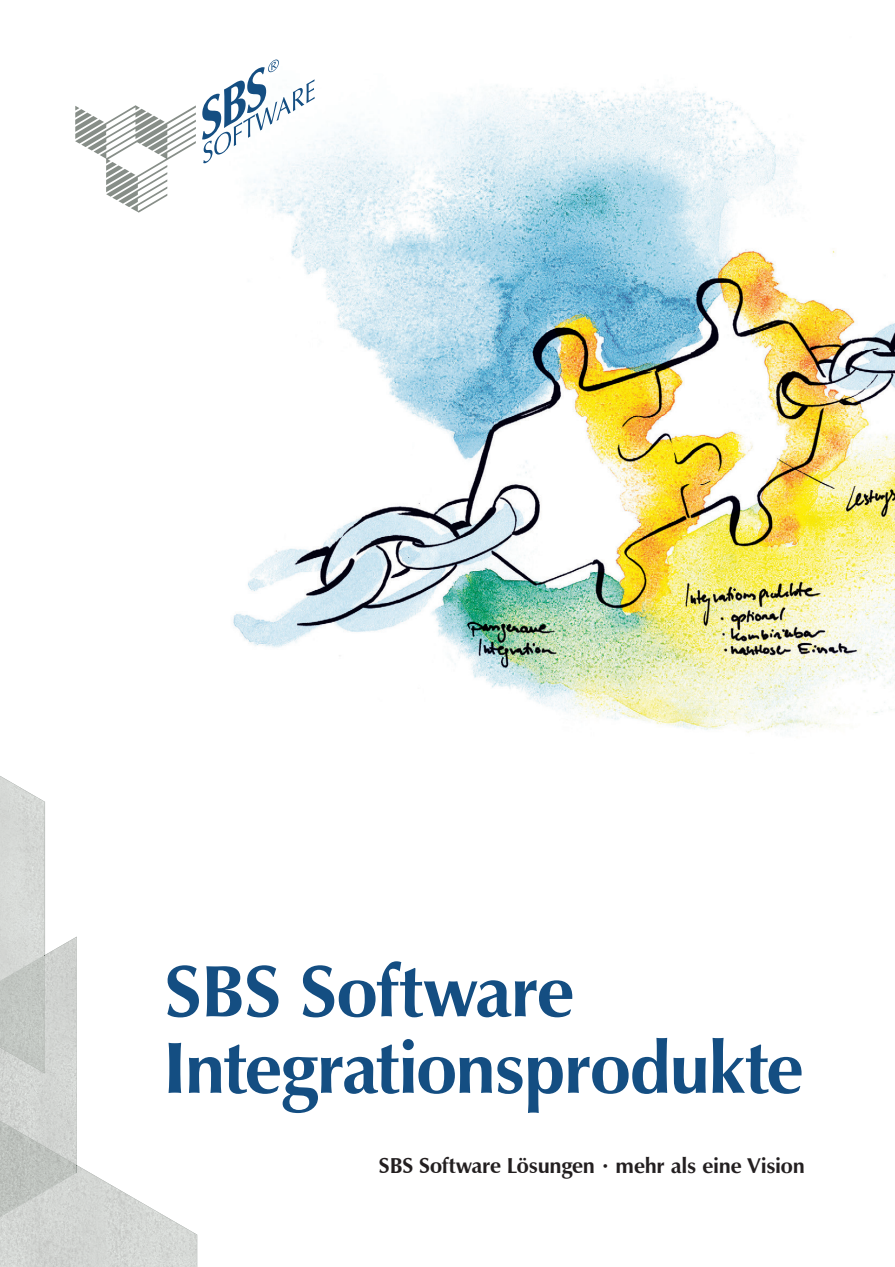
<style>
.page{position:relative;width:895px;height:1267px;background:#fff}
.page>*{position:absolute;margin:0;border:0;box-sizing:border-box;transform-origin:0 0}
.t1{font:700 73.5px "Zapf Humanist 601 BT";letter-spacing:-.03em;color:#144e82}
.t2{font:700 73.5px "Zapf Humnst BT";letter-spacing:-.01em;color:#144e82}
.t3{font:700 21.6px "Zapf Humnst BT";letter-spacing:-.01em;color:#231f20}
.s1{font-family:"Zapf Humanist 601 BT"}
</style>
<div class="page">
<img style="left:203px;top:59px;width:692px;height:675px">
<svg style="left:75px;top:105px;width:121px;height:108px"></svg>
<svg style="left:202px;top:60px;width:113px;height:103px"></svg>
<svg style="left:0;top:776px;width:198px;height:491px"></svg>
<h1 class="t2" style="left:165px;top:945px;width:411px">SBS Software</h1>
<h1 class="t1" style="left:163px;top:1022px;width:642px">Integrationsprodukte</h1>
<p class="t3" style="left:379px;top:1152px;width:428px">SBS Software Lösungen <span class="s1">· mehr als eine Vision</span></p>
</div>
